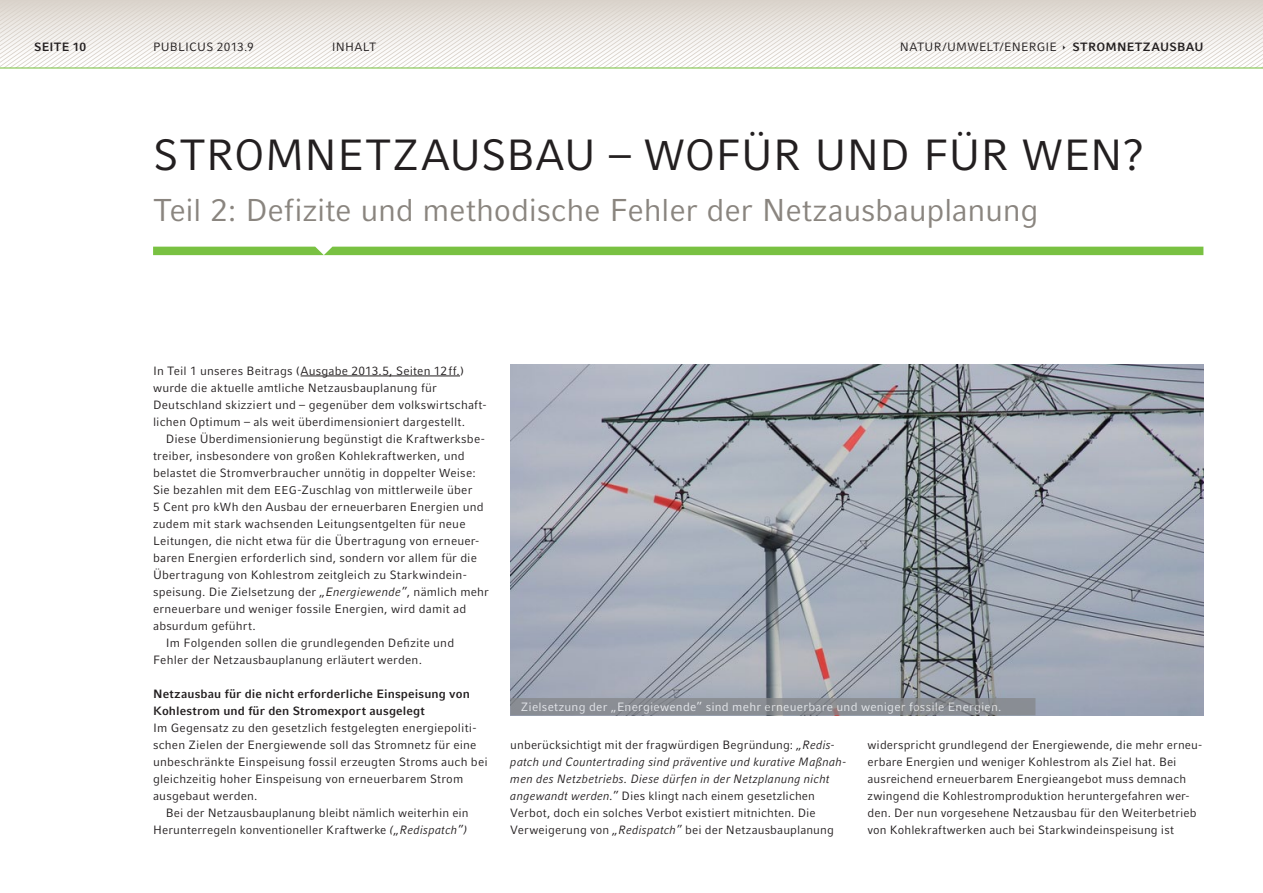
<style>
.page{position:relative;width:1263px;height:893px;background:#fff}
.page>*{position:absolute;margin:0;border:0;box-sizing:border-box;transform-origin:0 0}
.t1{font:43.5px "Compatil Fact LT Pro";letter-spacing:-.005em;color:#231f20}
.t2{font:31.5px "Compatil Fact LT Pro";letter-spacing:-.01em;color:#8a857f}
.t3{font:12px/17.1px "Compatil Fact LT Pro";letter-spacing:.01em;color:#231f20}
.t4{font:700 12px/17.1px "Compatil Fact LT Pro";letter-spacing:.015em;color:#231f20}
.t5{font:12px "Compatil Fact LT Pro";letter-spacing:.02em;color:#fff}
.s1{font-size:11.25px}
.s2{font-style:italic}
</style>
<div class="page">
<div style="left:153px;top:247px;width:1050px;height:8px;background:#79c142"></div>
<img style="left:510px;top:364px;width:693px;height:351px">
<hr style="left:0;top:67px;width:1263px;height:2px;background:#79c142">
<svg style="left:510px;top:698px;width:525px;height:17px;background:#888b91"></svg>
<hr style="left:301px;top:376px;width:159px;height:1px;background:#231f20">
<svg style="left:0;top:0;width:1263px;height:68px"></svg>
<p class="t4" style="left:34px;top:38px;width:54px">Seite 10</p>
<p class="t3" style="left:153px;top:38px;width:102px">Publicus 2013.9</p>
<p class="t3" style="left:332px;top:38px;width:46px">In halt</p>
<p class="t3" style="left:900px;top:38px;width:159px">Natur/U mwelt/En ergie</p>
<p class="t4" style="left:1072px;top:38px;width:133px">Stromnetzausbau</p>
<h1 class="t1" style="left:153px;top:130px;width:560px">Stro mn etzausbau – wofü</h1>
<h1 class="t1" style="left:773px;top:130px;width:374px">r und für wen?</h1>
<h2 class="t2" style="left:153px;top:192px;width:887px">Teil 2: Defizite und methodische Fehler der Netzausbauplanung</h2>
<p class="t3" style="left:153px;top:362px;width:335px">I n Teil 1 unseres Beitrags (Ausgabe 2013.5, Seiten 12ff.) wurde die aktuelle amtliche Netzausbauplanung für Deutschland skizziert und – gegenüber dem volkswirtschaft&shy;lichen Optimum – als weit überdimensioniert dargestellt.</p>
<p class="t3" style="left:153px;top:430px;width:333px;text-indent:13px">Diese Überdimensionierung begünstigt die Kraftwerksbe&shy;treiber, insbesondere von großen Kohlekraftwerken, und belastet die Stromverbraucher unnötig in doppelter Weise:<br>Sie bezahlen mit dem <span class="s1">EEG</span></p>
<p class="t3" style="left:298px;top:481px;width:176px">-Zuschlag von mittlerweile über</p>
<p class="t3" style="left:153px;top:498px;width:332px">5 Cent pro kWh den Ausbau der erneuerbaren Energien und</p>
<p class="t3" style="left:153px;top:515px;width:314px">zudem mit stark wachsenden Leitungsentgelten für neue</p>
<p class="t3" style="left:153px;top:532px;width:328px">Leitungen, die nicht etwa für die Übertragung von erneuer-</p>
<p class="t3" style="left:153px;top:549px;width:325px">baren Energien erforderlich sind, sondern vor allem für die</p>
<p class="t3" style="left:153px;top:566px;width:315px">Übertragung von Kohlestrom zeitgleich zu Starkwindein-</p>
<p class="t3" style="left:153px;top:583px;width:337px">speisung. Die Zielsetzung der <span class="s2">„Energiewende”</span>, nämlich mehr</p>
<p class="t3" style="left:153px;top:600px;width:315px">erneuerbare und weniger fossile Energien, wird damit ad</p>
<p class="t3" style="left:153px;top:617px;width:104px">absurdum geführt.</p>
<p class="t3" style="left:166px;top:634px;width:290px">I m Folgenden sollen die grundlegenden Defizite und</p>
<p class="t3" style="left:153px;top:651px;width:270px">Fehler der Netzausbauplanung erläutert werden.</p>
<p class="t4" style="left:153px;top:685px;width:318px">N etzausbau für die nicht erforderliche Einspeisung von<br>Kohlestrom und für den Stromexport ausgelegt</p>
<p class="t3" style="left:153px;top:719px;width:325px">I m Gegensatz zu den gesetzlich festgelegten energiepoliti-</p>
<p class="t3" style="left:153px;top:736px;width:325px">schen Zielen der Energiewende soll das Stromnetz für eine</p>
<p class="t3" style="left:153px;top:754px;width:336px">unbeschränkte Einspeisung fossil erzeugten Stroms auch bei</p>
<p class="t3" style="left:153px;top:771px;width:312px">gleichzeitig hoher Einspeisung von erneuerbarem Strom</p>
<p class="t3" style="left:153px;top:788px;width:106px">ausgebaut werden.</p>
<p class="t3" style="left:166px;top:805px;width:304px">Bei der Netzausbauplanung bleibt nämlich weiterhin ein</p>
<p class="t3" style="left:153px;top:822px;width:316px">H erunterregeln konventioneller Kraftwerke <span class="s2">(„Redispatch”)</span></p>
<p class="t5" style="left:521px;top:700px;width:482px">Zielsetzung der „Energiewende” sind mehr erneuerbare und weniger fossile Energien.</p>
<p class="t3" style="left:510px;top:736px;width:337px">unberücksichtigt mit der fragwürdigen Begründung: <span class="s2">„Redis&shy;patch und Countertrading sind präventive und kurative Maßnah&shy;men des Netzbetriebs. Diese dürfen in der Netzplanung nicht angewandt werden.”</span> Dies klingt nach einem gesetzlichen Verbot, doch ein solches Verbot existiert mitnichten. Die Verweigerung von <span class="s2">„Redispatch”</span> bei der Netzausbauplanung</p>
<p class="t3" style="left:867px;top:736px;width:336px">widerspricht grundlegend der Energiewende, die mehr erneu&shy;erbare Energien und weniger Kohlestrom als Ziel hat. Bei ausreichend erneuerbarem Energieangebot muss demnach zwingend die Kohlestromproduktion heruntergefahren wer&shy;den. Der nun vorgesehene Netzausbau für den Weiterbetrieb von Kohlekraftwerken auch bei Starkwindeinspeisung ist</p>
</div>
